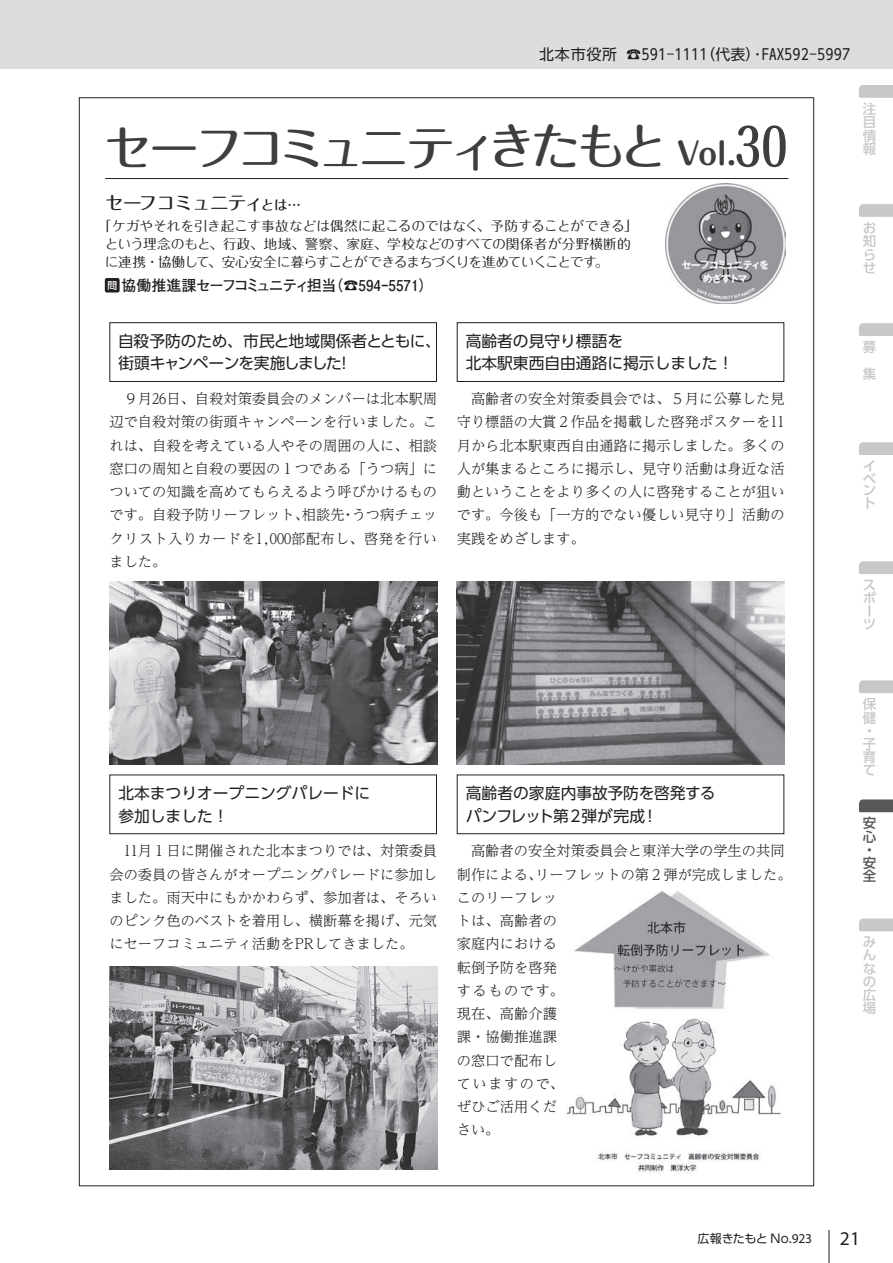
<style>
.page{position:relative;width:893px;height:1263px;background:#fff}
.page>*{position:absolute;margin:0;border:0;box-sizing:border-box;transform-origin:0 0}
.t1{font:500 49.5px "Maru Fo Pro";letter-spacing:-.13em;color:#3e3e3f}
.t2{font:19.5px "Myriad Pro";color:#231f20}
.t3{font:500 18.75px "Maru Fo Pro";letter-spacing:-.055em;color:#231f20}
.t4{font:15.75px/22.5px "UD Shin Go Pro";color:#231f20}
.t5{font:15.75px/22.5px "UD Shin Go Pro";letter-spacing:-.03em;color:#231f20}
.t6{font:15px "UD Shin Go Pro";letter-spacing:.05em;color:#231f20}
.t7{font:700 15px "Futo Go B101 Pro";letter-spacing:-.035em;color:#231f20}
.t8{font:300 14.25px/23.2px "UD Reimin Pro";color:#231f20;text-align:justify}
.t9{font:13.5px/18px "Maru Fo Pro";letter-spacing:-.015em;color:#231f20}
.t10{font:500 13.5px/13.2px "UD Shin Go Pro";color:#c7c8ca}
.t11{font:500 13.5px/13.2px "UD Shin Go Pro";color:#57585a}
.t12{font:12px "UD Shin Go Pro";letter-spacing:-.025em;color:#231f20}
.s1{font-weight:700;font-size:30.6px}
.s2{font-size:51px}
.s3{font-size:13.5px}
.s4{font-family:"UD Shin Go Pro";font-weight:500;font-size:9.75px;color:#fff}
.s5{font-family:"Gothic BBB Pro";font-weight:500}
.s6{font-family:"Myriad Pro";font-size:13.5px}
</style>
<div class="page">
<div style="left:0;top:0;width:893px;height:68px;background:#dcdddf"></div>
<hr style="left:105px;top:178px;width:683px;height:1px;background:#231f20">
<div style="left:105px;top:278px;width:15px;height:14px;background:#231f20;border-radius:2px"></div>
<img style="left:666px;top:184px;width:119px;height:119px">
<div style="left:109px;top:322px;width:328px;height:60px;border:1px solid #231f20"></div>
<div style="left:109px;top:774px;width:328px;height:60px;border:1px solid #231f20"></div>
<div style="left:457px;top:322px;width:327px;height:60px;border:1px solid #231f20"></div>
<div style="left:457px;top:774px;width:327px;height:60px;border:1px solid #231f20"></div>
<img style="left:109px;top:967px;width:328px;height:202px">
<img style="left:109px;top:581px;width:328px;height:183px">
<img style="left:457px;top:581px;width:328px;height:183px">
<img style="left:567px;top:892px;width:213px;height:281px">
<svg style="left:859px;top:85px;width:34px;height:13px"></svg>
<svg style="left:859px;top:204px;width:34px;height:13px"></svg>
<svg style="left:859px;top:323px;width:34px;height:13px"></svg>
<svg style="left:859px;top:442px;width:34px;height:13px"></svg>
<svg style="left:859px;top:561px;width:34px;height:13px"></svg>
<svg style="left:859px;top:680px;width:34px;height:13px"></svg>
<svg style="left:859px;top:799px;width:34px;height:13px"></svg>
<svg style="left:859px;top:918px;width:34px;height:13px"></svg>
<hr style="left:829px;top:1230px;width:1px;height:33px;background:#231f20">
<p class="t6" style="left:539px;top:42px;width:312px">北本市役所 ☎591－1111（代表）・FAX592－5997</p>
<h1 class="t1" style="left:103px;top:109px;width:686px">セーフコミュニティきたもと <span class="s1">Vol.</span><span class="s2">30</span></h1>
<h3 class="t3" style="left:105px;top:188px;width:197px">セーフコミュニティ<span class="s3">とは…</span></h3>
<p class="t9" style="left:105px;top:215px;width:534px;text-indent:-7px">「ケガやそれを引き起こす事故などは偶然に起こるのではなく、予防することができる」という理念のもと、行政、地域、警察、家庭、学校などのすべての関係者が分野横断的に連携・協働して、安心安全に暮らすことができるまちづくりを進めていくことです。</p>
<p class="t7" style="left:107px;top:273px;width:328px"><span class="s4">問</span>協働推進課セーフコミュニティ担当（<span class="s5">☎</span>５９４－５５７１）</p>
<p class="t5" style="left:118px;top:329px;width:324px">自殺予防のため、市民と地域関係者とともに、街頭キャンペーンを実施しました！</p>
<p class="t8" style="left:109px;top:386px;width:329px">　９月26日、自殺対策委員会のメンバーは北本駅周辺で自殺対策の街頭キャンペーンを行いました。これは、自殺を考えている人やその周囲の人に、相談窓口の周知と自殺の要因の１つである「うつ病」についての知識を高めてもらえるよう呼びかけるものです。自殺予防リーフレット、相談先･うつ病チェックリスト入りカードを1,000部配布し、啓発を行いました。</p>
<p class="t4" style="left:466px;top:329px;width:269px">高齢者の見守り標語を<br>北本駅東西自由通路に掲示しました！</p>
<p class="t8" style="left:457px;top:386px;width:329px">　高齢者の安全対策委員会では、５月に公募した見守り標語の大賞２作品を掲載した啓発ポスターを11月から北本駅東西自由通路に掲示しました。多くの人が集まるところに掲示し、見守り活動は身近な活動ということをより多くの人に啓発することが狙いです。今後も「一方的でない優しい見守り」活動の実践をめざします。</p>
<p class="t10" style="left:863px;top:102px;width:15px;text-align:justify">注目情報</p>
<p class="t10" style="left:863px;top:221px;width:14px;text-align:justify">お知らせ</p>
<p class="t10" style="left:863px;top:333px;width:15px;line-height:27px">募集</p>
<p class="t10" style="left:863px;top:459px;width:15px">イベ</p>
<p class="t10" style="left:863px;top:483px;width:14px">ント</p>
<p class="t10" style="left:863px;top:578px;width:15px">スポーツ</p>
<p class="t4" style="left:118px;top:781px;width:253px">北本まつりオープニングパレードに参加しました！</p>
<p class="t8" style="left:109px;top:839px;width:329px;text-indent:14px">11月１日に開催された北本まつりでは、対策委員会の委員の皆さんがオープニングパレードに参加しました。雨天中にもかかわらず、参加者は、そろいのピンク色のベストを着用し、横断幕を掲げ、元気にセーフコミュニティ活動をPRしてきました。</p>
<p class="t4" style="left:466px;top:781px;width:251px">高齢者の家庭内事故予防を啓発するパンフレット第２弾が完成！</p>
<p class="t8" style="left:457px;top:839px;width:336px;text-align:left">　高齢者の安全対策委員会と東洋大学の学生の共同制作による、リーフレットの第２弾が完成しました。このリーフレッ<br>トは、高齢者の<br>家庭内における<br>転倒予防を啓発<br>するものです。<br>現在、高齢介護<br>課・協働推進課<br>の窓口で配布し<br>ていますので、<br>ぜひご活用くだ<br>さい。</p>
<p class="t10" style="left:863px;top:697px;width:15px">保健・子育て</p>
<p class="t11" style="left:863px;top:816px;width:15px">安心・安全</p>
<p class="t10" style="left:863px;top:935px;width:15px;text-align:justify">みんなの広場</p>
<p class="t12" style="left:698px;top:1228px;width:116px">広報きたもと No.<span class="s6">923</span></p>
<h2 class="t2" style="left:840px;top:1226px;width:22px">21</h2>
</div>
